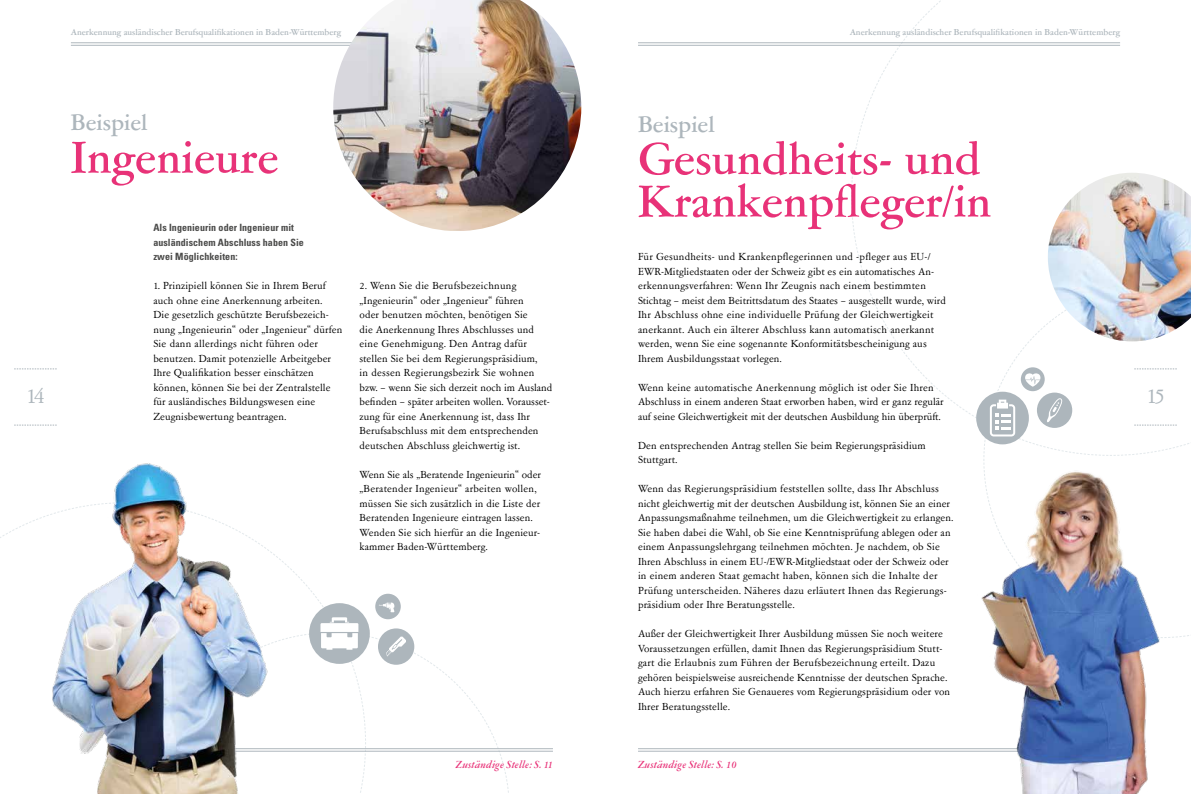
<style>
.page{position:relative;width:1191px;height:794px;background:#fff}
.page>*{position:absolute;margin:0;border:0;box-sizing:border-box;transform-origin:0 0}
.t1{font:500 50px/42.5px "Garamont Amst SB";color:#e83278}
.t2{font:500 25px "Garamont Amst SB";color:#adb6bc}
.t3{font:25px "Garamont Amst SB";color:#adb6bc}
.t4{font:11.5px/14.5px "Garamont Amst SB";letter-spacing:.01em;color:#000}
.t5{font:11.5px "Garamont Amst SB Med Ita";letter-spacing:.03em;color:#e83278}
.t6{font:700 condensed 10px/14.5px "Univers";letter-spacing:.005em;color:#4a4a49}
.t7{font:500 9.5px "Garamont Amst SB";color:#adb6bc}
</style>
<div class="page">
<hr style="left:638px;top:748px;width:482px;height:1px;background:#adb6bc">
<hr style="left:638px;top:751px;width:482px;height:1px;background:#adb6bc">
<hr style="left:71px;top:43px;width:288px;height:1px;background:#adb6bc">
<hr style="left:71px;top:45px;width:288px;height:1px;background:#adb6bc">
<hr style="left:183px;top:748px;width:370px;height:1px;background:#adb6bc">
<hr style="left:183px;top:751px;width:370px;height:1px;background:#adb6bc">
<img style="left:333px;top:0;width:248px;height:231px">
<img style="left:114px;top:463px;width:72px;height:39px">
<img style="left:955px;top:596px;width:205px;height:198px">
<img style="left:0;top:502px;width:510px;height:292px">
<div style="left:976px;top:392px;width:53px;height:52px;background:#adb6bc;border-radius:50%"></div>
<img style="left:983px;top:42px;width:208px;height:596px">
<hr style="left:638px;top:43px;width:482px;height:1px;background:#adb6bc">
<hr style="left:638px;top:45px;width:482px;height:1px;background:#adb6bc">
<svg style="left:14px;top:369px;width:43px;height:1px"></svg>
<svg style="left:14px;top:425px;width:43px;height:1px"></svg>
<p class="t7" style="left:71px;top:27px;width:272px">Anerkennung ausländischer Berufsqualifikationen in Baden-Württemberg</p>
<p class="t7" style="left:849px;top:27px;width:272px">Anerkennung ausländischer Berufsqualifikationen in Baden-Württemberg</p>
<h2 class="t3" style="left:26px;top:383px;width:20px">14</h2>
<h2 class="t2" style="left:71px;top:110px;width:78px">Beispiel</h2>
<h1 class="t1" style="left:71px;top:138px;width:209px">Ingenieure</h1>
<p class="t6" style="left:153px;top:220px;width:152px">Als Ingenieurin oder Ingenieur mit ausländischem Abschluss haben Sie zwei Möglichkeiten:</p>
<p class="t4" style="left:153px;top:279px;width:190px">1. Prinzipiell können Sie in Ihrem Beruf auch ohne eine Anerkennung arbeiten.<br>Die gesetzlich geschützte Berufsbezeich&shy;nung „Ingenieurin“ oder „Ingenieur“ dürfen Sie dann allerdings nicht führen oder benutzen. Damit potenzielle Arbeitgeber Ihre Qualifikation besser einschätzen können, können Sie bei der Zentralstelle für ausländisches Bildungswesen eine Zeugnisbewertung beantragen.</p>
<p class="t4" style="left:359px;top:279px;width:194px">2. Wenn Sie die Berufsbezeichnung „Ingenieurin“ oder „Ingenieur“ führen<br>oder benutzen möchten, benötigen Sie<br>die Anerkennung Ihres Abschlusses und eine Genehmigung. Den Antrag dafür stellen Sie bei dem Regierungspräsidium,<br>in dessen Regierungsbezirk Sie wohnen bzw. – wenn Sie sich derzeit noch im Ausland befinden – später arbeiten wollen. Vorausset&shy;zung für eine Anerkennung ist, dass Ihr Berufsabschluss mit dem entsprechenden deutschen Abschluss gleichwertig ist.</p>
<p class="t4" style="left:359px;top:467px;width:183px">Wenn Sie als „Beratende Ingenieurin“ oder „Beratender Ingenieur“ arbeiten wollen, müssen Sie sich zusätzlich in die Liste der Beratenden Ingenieure eintragen lassen.<br>Wenden Sie sich hierfür an die Ingenieur&shy;kammer Baden-Württemberg.</p>
<h2 class="t2" style="left:638px;top:111px;width:78px">Beispiel</h2>
<h1 class="t1" style="left:638px;top:140px;width:355px">Gesundheits- und<br>Krankenpfleger/in</h1>
<p class="t4" style="left:638px;top:250px;width:309px">Für Gesundheits- und Krankenpflegerinnen und -pfleger aus EU-/ EWR-Mitgliedstaaten oder der Schweiz gibt es ein automatisches An&shy;erkennungsverfahren: Wenn Ihr Zeugnis nach einem bestimmten Stichtag – meist dem Beitrittsdatum des Staates – ausgestellt wurde, wird Ihr Abschluss ohne eine individuelle Prüfung der Gleichwertigkeit anerkannt. Auch ein älterer Abschluss kann automatisch anerkannt werden, wenn Sie eine sogenannte Konformitätsbescheinigung aus Ihrem Ausbildungsstaat vorlegen.</p>
<p class="t4" style="left:638px;top:380px;width:307px">Wenn keine automatische Anerkennung möglich ist oder Sie Ihren<br>Abschluss in einem anderen Staat erworben haben, wird er ganz regulär auf seine Gleichwertigkeit mit der deutschen Ausbildung hin überprüft.</p>
<p class="t4" style="left:638px;top:438px;width:289px">Den entsprechenden Antrag stellen Sie beim Regierungspräsidium<br>Stuttgart.</p>
<p class="t4" style="left:638px;top:482px;width:317px">Wenn das Regierungspräsidium feststellen sollte, dass Ihr Abschluss nicht gleichwertig mit der deutschen Ausbildung ist, können Sie an einer Anpassungsmaßnahme teilnehmen, um die Gleichwertigkeit zu erlangen.<br>Sie haben dabei die Wahl, ob Sie eine Kenntnisprüfung ablegen oder an einem Anpassungslehrgang teilnehmen möchten. Je nachdem, ob Sie Ihren Abschluss in einem EU-/EWR-Mitgliedstaat oder der Schweiz oder in einem anderen Staat gemacht haben, können sich die Inhalte der Prüfung unterscheiden. Näheres dazu erläutert Ihnen das Regierungs&shy;präsidium oder Ihre Beratungsstelle.</p>
<p class="t4" style="left:638px;top:627px;width:314px">Außer der Gleichwertigkeit Ihrer Ausbildung müssen Sie noch weitere Voraussetzungen erfüllen, damit Ihnen das Regierungspräsidium Stutt&shy;gart die Erlaubnis zum Führen der Berufsbezeichnung erteilt. Dazu gehören beispielsweise ausreichende Kenntnisse der deutschen Sprache.<br>Auch hierzu erfahren Sie Genaueres vom Regierungspräsidium oder von Ihrer Beratungsstelle.</p>
<p class="t5" style="left:455px;top:758px;width:99px">Zuständige Stelle: S. 11</p>
<p class="t5" style="left:638px;top:758px;width:100px">Zuständige Stelle: S. 10</p>
<h2 class="t3" style="left:1146px;top:383px;width:20px">15</h2>
</div>
